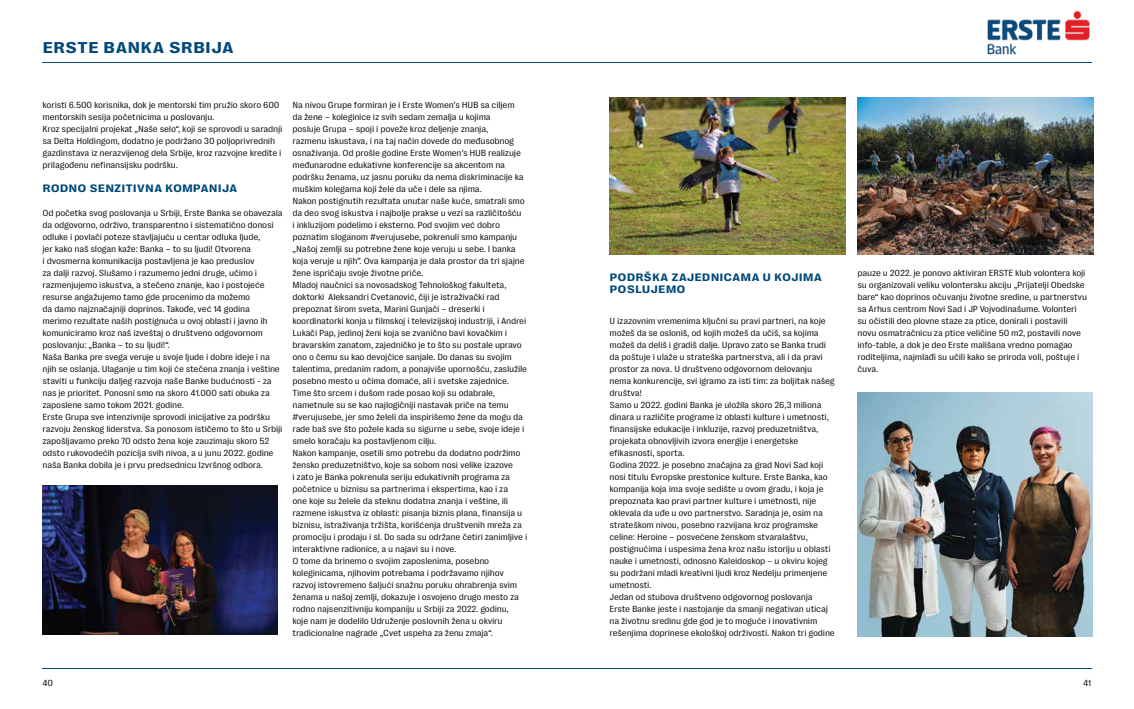
<style>
.page{position:relative;width:1134px;height:709px;background:#fff}
.page>*{position:absolute;margin:0;border:0;box-sizing:border-box;transform-origin:0 0}
.t1{font:700 expanded 16px "PP Right Grotesk Text";color:#00497b}
.t2{font:700 expanded 11px/12px "PP Right Grotesk Text";color:#00497b}
.t3{font:9px/12px "PP Right Grotesk Text";letter-spacing:-.025em;color:#000}
</style>
<div class="page">
<hr style="left:43px;top:62px;width:1049px;height:1px;background:#00497b">
<hr style="left:43px;top:668px;width:1049px;height:1px;background:#00497b">
<img style="left:987px;top:11px;width:103px;height:44px">
<img style="left:857px;top:393px;width:236px;height:243px">
<img style="left:42px;top:485px;width:236px;height:149px">
<img style="left:609px;top:97px;width:236px;height:157px">
<img style="left:857px;top:97px;width:236px;height:157px">
<h1 class="t1" style="left:43px;top:38px;width:193px">ERSTE BANKA SRBIJA</h1>
<p class="t3" style="left:43px;top:99px;width:241px">koristi 6.500 korisnika, dok je mentorski tim pružio skoro 600 mentorskih sesija početnicima u poslovanju.<br>Kroz specijalni projekat „Naše selo“, koji se sprovodi u saradnji sa Delta Holdingom, dodatno je podržano 30 poljoprivrednih gazdinstava iz nerazvijenog dela Srbije, kroz razvojne kredite i prilagođenu nefinansijsku podršku.</p>
<p class="t2" style="left:43px;top:182px;width:196px">RODNO SENZITIVNA KOMPANIJA</p>
<p class="t3" style="left:43px;top:207px;width:242px">Od početka svog poslovanja u Srbiji, Erste Banka se obavezala da odgovorno, održivo, transparentno i sistematično donosi odluke i povlači poteze stavljajuću u centar odluka ljude,<br>jer kako naš slogan kaže: Banka – to su ljudi! Otvorena<br>i dvosmerna komunikacija postavljena je kao preduslov<br>za dalji razvoj. Slušamo i razumemo jedni druge, učimo i razmenjujemo iskustva, a stečeno znanje, kao i postojeće resurse angažujemo tamo gde procenimo da možemo<br>da damo najznačajniji doprinos. Takođe, već 14 godina<br>merimo rezultate naših postignuća u ovoj oblasti i javno ih komuniciramo kroz naš izveštaj o društveno odgovornom poslovanju: „Banka – to su ljudi!“.<br>Naša Banka pre svega veruje u svoje ljude i dobre ideje i na njih se oslanja. Ulaganje u tim koji će stečena znanja i veštine staviti u funkciju daljeg razvoja naše Banke budućnosti - za nas je prioritet. Ponosni smo na skoro 41.000 sati obuka za zaposlene samo tokom 2021. godine.<br>Erste Grupa sve intenzivnije sprovodi inicijative za podršku razvoju ženskog liderstva. Sa ponosom ističemo to što u Srbiji zapošljavamo preko 70 odsto žena koje zauzimaju skoro 52 odsto rukovodećih pozicija svih nivoa, a u junu 2022. godine naša Banka dobila je i prvu predsednicu Izvršnog odbora.</p>
<p class="t3" style="left:292px;top:99px;width:236px">Na nivou Grupe formiran je i Erste Women’s HUB sa ciljem<br>da žene – koleginice iz svih sedam zemalja u kojima<br>posluje Grupa – spoji i poveže kroz deljenje znanja,<br>razmenu iskustava, i na taj način dovede do međusobnog osnaživanja. Od prošle godine Erste Women’s HUB realizuje međunarodne edukativne konferencije sa akcentom na podršku ženama, uz jasnu poruku da nema diskriminacije ka muškim kolegama koji žele da uče i dele sa njima.<br>Nakon postignutih rezultata unutar naše kuće, smatrali smo da deo svog iskustva i najbolje prakse u vezi sa različitošću<br>i inkluzijom podelimo i eksterno. Pod svojim već dobro poznatim sloganom #verujusebe, pokrenuli smo kampanju „Našoj zemlji su potrebne žene koje veruju u sebe. I banka koja veruje u njih”. Ova kampanja je dala prostor da tri sjajne žene ispričaju svoje životne priče.<br>Mladoj naučnici sa novosadskog Tehnološkog fakulteta, doktorki Aleksandri Cvetanović, čiji je istraživački rad prepoznat širom sveta, Marini Gunjači – dreserki i koordinatorki konja u filmskoj i televizijskoj industriji, i Andrei Lukači Pap, jedinoj ženi koja se zvanično bavi kovačkim i bravarskim zanatom, zajedničko je to što su postale upravo ono o čemu su kao devojčice sanjale. Do danas su svojim talentima, predanim radom, a ponajviše upornošću, zaslužile posebno mesto u očima domaće, ali i svetske zajednice.<br>Time što srcem i dušom rade posao koji su odabrale, nametnule su se kao najlogičniji nastavak priče na temu #verujusebe, jer smo želeli da inspirišemo žene da mogu da rade baš sve što požele kada su sigurne u sebe, svoje ideje i smelo koračaju ka postavljenom cilju.<br>Nakon kampanje, osetili smo potrebu da dodatno podržimo žensko preduzetništvo, koje sa sobom nosi velike izazove<br>i zato je Banka pokrenula seriju edukativnih programa za početnice u biznisu sa partnerima i ekspertima, kao i za<br>one koje su želele da steknu dodatna znanja i veštine, ili razmene iskustva iz oblasti: pisanja biznis plana, finansija u biznisu, istraživanja tržišta, korišćenja društvenih mreža za promociju i prodaju i sl. Do sada su održane četiri zanimljive i interaktivne radionice, a u najavi su i nove.<br>O tome da brinemo o svojim zaposlenima, posebno koleginicama, njihovim potrebama i podržavamo njihov razvoj istovremeno šaljući snažnu poruku ohrabrenja svim ženama u našoj zemlji, dokazuje i osvojeno drugo mesto za rodno najsenzitivniju kompaniju u Srbiji za 2022. godinu,<br>koje nam je dodelilo Udruženje poslovnih žena u okviru tradicionalne nagrade „Cvet uspeha za ženu zmaja“.</p>
<p class="t2" style="left:609px;top:271px;width:214px">PODRŠKA ZAJEDNICAMA U KOJIMA<br>POSLUJEMO</p>
<p class="t3" style="left:609px;top:315px;width:227px">U izazovnim vremenima ključni su pravi partneri, na koje možeš da se osloniš, od kojih možeš da učiš, sa kojima možeš da deliš i gradiš dalje. Upravo zato se Banka trudi da poštuje i ulaže u strateška partnerstva, ali i da pravi prostor za nova. U društveno odgovornom delovanju nema konkurencije, svi igramo za isti tim: za boljitak našeg društva!<br>Samo u 2022. godini Banka je uložila skoro 26,3 miliona dinara u različite programe iz oblasti kulture i umetnosti, finansijske edukacije i inkluzije, razvoj preduzetništva, projekata obnovljivih izvora energije i energetske efikasnosti, sporta.<br>Godina 2022. je posebno značajna za grad Novi Sad koji nosi titulu Evropske prestonice kulture. Erste Banka, kao kompanija koja ima svoje sedište u ovom gradu, i koja je prepoznata kao pravi partner kulture i umetnosti, nije oklevala da uđe u ovo partnerstvo. Saradnja je, osim na strateškom nivou, posebno razvijana kroz programske celine: Heroine – posvećene ženskom stvaralaštvu, postignućima i uspesima žena kroz našu istoriju u oblasti nauke i umetnosti, odnosno Kaleidoskop – u okviru kojeg su podržani mladi kreativni ljudi kroz Nedelju primenjene umetnosti.<br>Jedan od stubova društveno odgovornog poslovanja Erste Banke jeste i nastojanje da smanji negativan uticaj na životnu sredinu gde god je to moguće i inovativnim rešenjima doprinese ekološkoj održivosti. Nakon tri godine</p>
<p class="t3" style="left:857px;top:267px;width:231px">pauze u 2022. je ponovo aktiviran ERSTE klub volontera koji su organizovali veliku volontersku akciju „Prijatelji Obedske bare“ kao doprinos očuvanju životne sredine, u partnerstvu sa Arhus centrom Novi Sad i JP Vojvodinašume. Volonteri su očistili deo plovne staze za ptice, donirali i postavili novu osmatračnicu za ptice veličine 50 m2, postavili nove info-table, a dok je deo Erste mališana vredno pomagao roditeljima, najmlađi su učili kako se priroda voli, poštuje i čuva.</p>
<p class="t3" style="left:43px;top:677px;width:12px">40</p>
<p class="t3" style="left:1083px;top:677px;width:10px">41</p>
</div>
